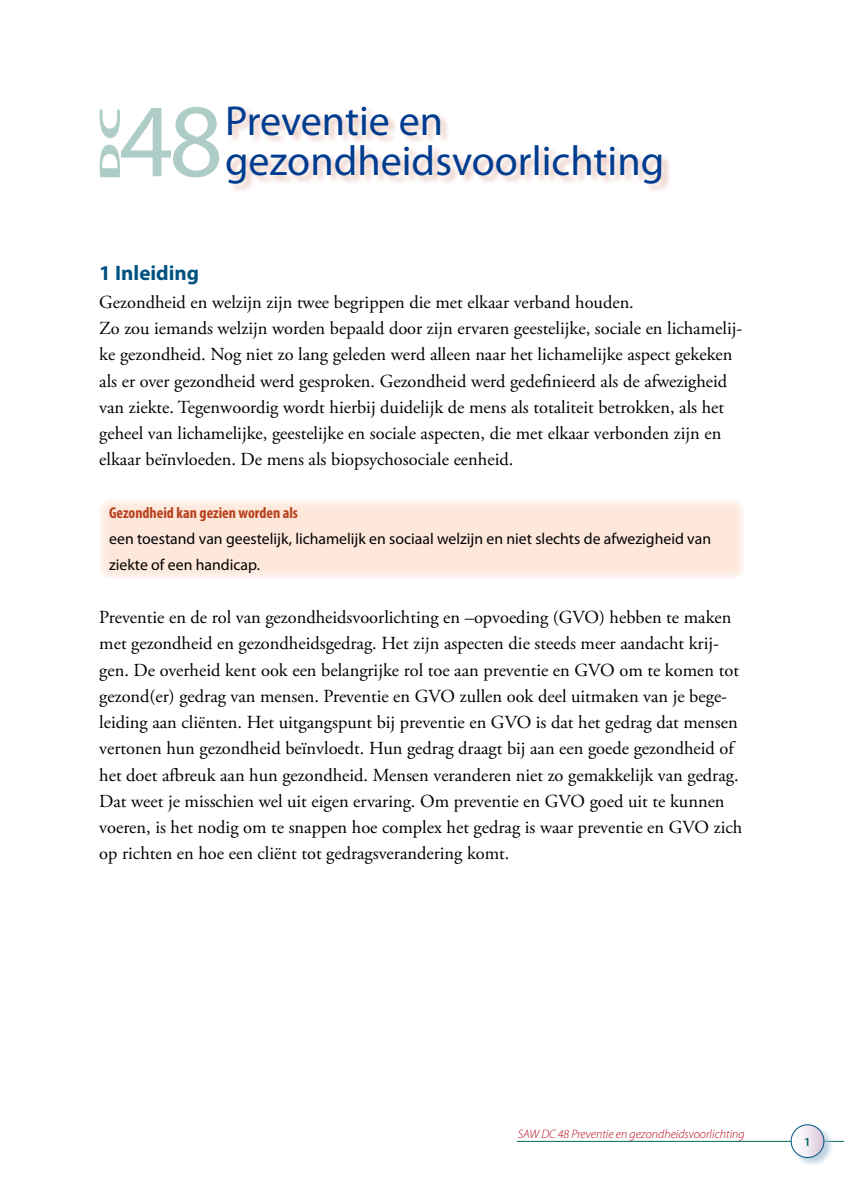
<style>
.page{position:relative;width:844px;height:1191px;background:#fff}
.page>*{position:absolute;margin:0;border:0;box-sizing:border-box;transform-origin:0 0}
.t1{font:105px "Myriad Pro";color:#aecdc7}
.t2{font:42px "Myriad Pro";color:#003c8f}
.t3{font:600 condensed 29.75px "Myriad Pro";color:#aecdc7;scale:2.86 1}
.t4{font:700 21px "Myriad Pro";color:#005380}
.t5{font:18.38px/26.2px "Adobe Garamond Pro";color:#000}
.t6{font:15.75px/26.2px "Myriad Pro";color:#000}
.t7{font:700 condensed 15.75px "Myriad Pro";color:#b7401b}
.t8{font:italic 300 12.25px "Myriad Pro";color:#b3071b}
.t9{font:600 12.25px "Myriad Pro";color:#00685b}
</style>
<div class="page">
<div style="left:99px;top:499px;width:645px;height:80px;background:#fde7da"></div>
<hr style="left:516px;top:1141px;width:327px;height:1px;background:#00685b">
<div style="left:790px;top:1124px;width:43px;height:43px;background:#a8c2d6;opacity:.75"></div>
<svg style="left:791px;top:1124px;width:32px;height:33px"></svg>
<div style="left:790px;top:1124px;width:33px;height:33px;border:1px solid #005380;border-radius:50%"></div>
<div style="left:226px;top:105px;width:445px;height:88px;background:#b7401b;opacity:.3"></div>
<h1 class="t1" style="left:119px;top:76px;width:105px">48</h1>
<h2 class="t2" style="left:225px;top:95px;width:220px">Preventie en</h2>
<h3 class="t3" style="left:94px;top:182px;width:28px;rotate:-90deg">DC</h3>
<h2 class="t2" style="left:225px;top:135px;width:440px">gezondheidsvoorlichting</h2>
<p class="t4" style="left:99px;top:259px;width:101px">1 Inleiding</p>
<p class="t5" style="left:99px;top:289px;width:644px">Gezondheid en welzijn zijn twee begrippen die met elkaar verband houden.<br>Zo zou iemands welzijn worden bepaald door zijn ervaren geestelijke, sociale en lichamelij&shy;ke gezondheid. Nog niet zo lang geleden werd alleen naar het lichamelijke aspect gekeken als er over gezondheid werd gesproken. Gezondheid werd gedefinieerd als de afwezigheid van ziekte. Tegenwoordig wordt hierbij duidelijk de mens als totaliteit betrokken, als het geheel van lichamelijke, geestelijke en sociale aspecten, die met elkaar verbonden zijn en elkaar beïnvloeden. De mens als biopsychosociale eenheid.</p>
<p class="t7" style="left:109px;top:503px;width:190px">Gezondheid kan gezien worden als</p>
<p class="t6" style="left:109px;top:525px;width:603px">een toestand van geestelijk, lichamelijk en sociaal welzijn en niet slechts de afwezigheid van ziekte of een handicap.</p>
<p class="t5" style="left:99px;top:604px;width:644px">Preventie en de rol van gezondheidsvoorlichting en –opvoeding (GVO) hebben te maken met gezondheid en gezondheidsgedrag. Het zijn aspecten die steeds meer aandacht krij&shy;gen. De overheid kent ook een belangrijke rol toe aan preventie en GVO om te komen tot gezond(er) gedrag van mensen. Preventie en GVO zullen ook deel uitmaken van je bege&shy;leiding aan cliënten. Het uitgangspunt bij preventie en GVO is dat het gedrag dat mensen vertonen hun gezondheid beïnvloedt. Hun gedrag draagt bij aan een goede gezondheid of het doet afbreuk aan hun gezondheid. Mensen veranderen niet zo gemakkelijk van gedrag.<br>Dat weet je misschien wel uit eigen ervaring. Om preventie en GVO goed uit te kunnen voeren, is het nodig om te snappen hoe complex het gedrag is waar preventie en GVO zich op richten en hoe een cliënt tot gedragsverandering komt.</p>
<p class="t8" style="left:517px;top:1127px;width:228px">SAW DC 48 Preventie en gezondheidsvoorlichting</p>
<p class="t9" style="left:804px;top:1133px;width:8px">1</p>
</div>
